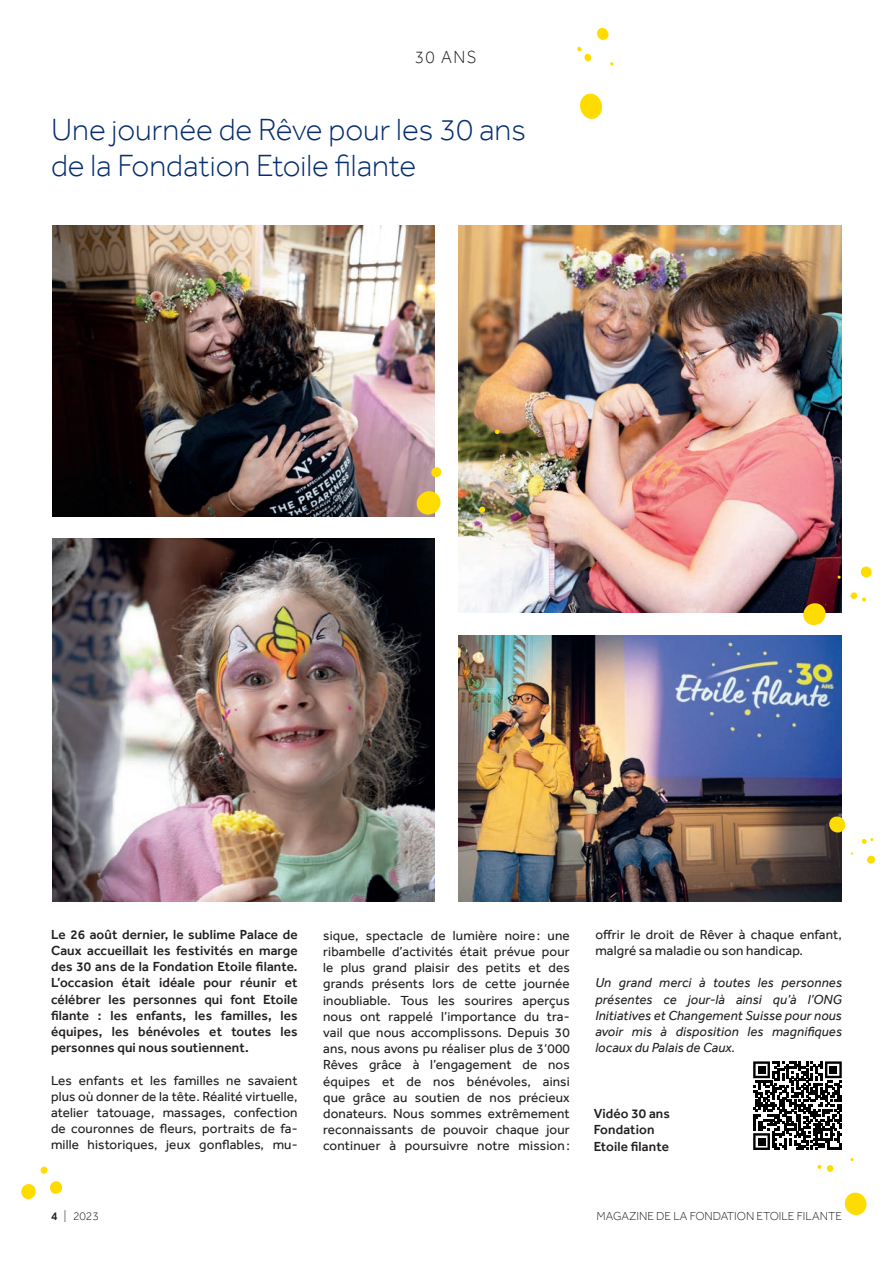
<style>
.page{position:relative;width:893px;height:1263px;background:#fff}
.page>*{position:absolute;margin:0;border:0;box-sizing:border-box;transform-origin:0 0}
.t1{font:300 31.5px "Effra";color:#052d6f}
.t2{font:300 18px "Effra";color:#231f20;scale:.95 1}
.t3{font:13.5px/16.2px "Effra";letter-spacing:.01em;color:#231f20;text-align:justify}
.t4{font:500 13.5px/16.2px "Effra";letter-spacing:.01em;color:#231f20;text-align:justify}
.t5{font:italic 13.5px/16.2px "Effra";letter-spacing:.01em;color:#231f20;text-align:justify}
.t6{font:300 11.85px "Effra";color:#231f20}
.s1{font-weight:500}
</style>
<div class="page">
<svg style="left:21px;top:1184px;width:15px;height:16px"></svg>
<svg style="left:50px;top:1181px;width:13px;height:13px"></svg>
<svg style="left:40px;top:1166px;width:8px;height:8px"></svg>
<svg style="left:580px;top:93px;width:23px;height:26px"></svg>
<svg style="left:584px;top:53px;width:7px;height:9px"></svg>
<svg style="left:597px;top:28px;width:12px;height:12px"></svg>
<svg style="left:577px;top:47px;width:5px;height:5px"></svg>
<svg style="left:610px;top:62px;width:4px;height:4px"></svg>
<img style="left:52px;top:225px;width:383px;height:292px">
<img style="left:52px;top:538px;width:383px;height:364px">
<img style="left:458px;top:225px;width:384px;height:387px">
<img style="left:458px;top:636px;width:384px;height:266px">
<svg style="left:844px;top:1192px;width:23px;height:23px"></svg>
<svg style="left:817px;top:1164px;width:17px;height:8px"></svg>
<svg style="left:850px;top:1158px;width:4px;height:3px"></svg>
<svg style="left:415px;top:490px;width:26px;height:26px"></svg>
<svg style="left:430px;top:467px;width:12px;height:11px"></svg>
<svg style="left:478px;top:506px;width:8px;height:7px"></svg>
<svg style="left:495px;top:429px;width:5px;height:5px"></svg>
<svg style="left:802px;top:602px;width:25px;height:24px"></svg>
<svg style="left:860px;top:566px;width:12px;height:12px"></svg>
<svg style="left:850px;top:592px;width:16px;height:10px"></svg>
<svg style="left:837px;top:575px;width:4px;height:4px"></svg>
<svg style="left:828px;top:816px;width:18px;height:17px"></svg>
<svg style="left:867px;top:855px;width:9px;height:9px"></svg>
<svg style="left:861px;top:838px;width:12px;height:6px"></svg>
<svg style="left:753px;top:1061px;width:89px;height:89px"></svg>
<div style="left:758px;top:1066px;width:7px;height:7px;background:#000"></div>
<div style="left:830px;top:1066px;width:7px;height:7px;background:#000"></div>
<div style="left:758px;top:1138px;width:7px;height:7px;background:#000"></div>
<p class="t2" style="left:415px;top:46px;width:66px">30 ANS</p>
<p class="t1" style="left:51px;top:111px;width:476px">Une journée de Rêve pour les 30 ans</p>
<p class="t1" style="left:51px;top:147px;width:367px">de la Fondation Etoile filante</p>
<p class="t4" style="left:51px;top:926px;width:248px">Le 26 août dernier, le sublime Palace de Caux accueillait les festivités en marge des 30 ans de la Fondation Etoile filante.<br>L’occasion était idéale pour réunir et célébrer les personnes qui font Etoile filante : les enfants, les familles, les équipes, les bénévoles et toutes les personnes qui nous soutiennent.</p>
<p class="t3" style="left:51px;top:1072px;width:248px">Les enfants et les familles ne savaient plus où donner de la tête. Réalité virtuelle, atelier tatouage, massages, confection de couronnes de fleurs, portraits de fa&shy;mille historiques, jeux gonflables, mu-</p>
<p class="t3" style="left:323px;top:927px;width:248px">sique, spectacle de lumière noire : une ribambelle d’activités était prévue pour le plus grand plaisir des petits et des grands présents lors de cette journée inoubliable. Tous les sourires aperçus nous ont rappelé l’importance du tra&shy;vail que nous accomplissons. Depuis 30 ans, nous avons pu réaliser plus de 3‘000<br>Rêves grâce à l’engagement de nos équipes et de nos bénévoles, ainsi que grâce au soutien de nos précieux donateurs. Nous sommes extrêmement reconnaissants de pouvoir chaque jour continuer à poursuivre notre mission :</p>
<p class="t3" style="left:595px;top:926px;width:248px">offrir le droit de Rêver à chaque enfant, malgré sa maladie ou son handicap.</p>
<p class="t5" style="left:595px;top:974px;width:248px">Un grand merci à toutes les personnes présentes ce jour-là ainsi qu’à l’ONG Initiatives et Changement Suisse pour nous avoir mis à disposition les magnifiques locaux du Palais de Caux.</p>
<p class="t4" style="left:594px;top:1105px;width:78px">Vidéo 30 ans</p>
<p class="t4" style="left:594px;top:1121px;width:62px">Fondation</p>
<p class="t4" style="left:594px;top:1138px;width:77px">Etoile filante</p>
<p class="t6" style="left:51px;top:1209px;width:49px"><span class="s1">4</span> | 2023</p>
<p class="t6" style="left:597px;top:1209px;width:247px">MAGAZINE DE LA FONDATION ETOILE FILANTE</p>
</div>
